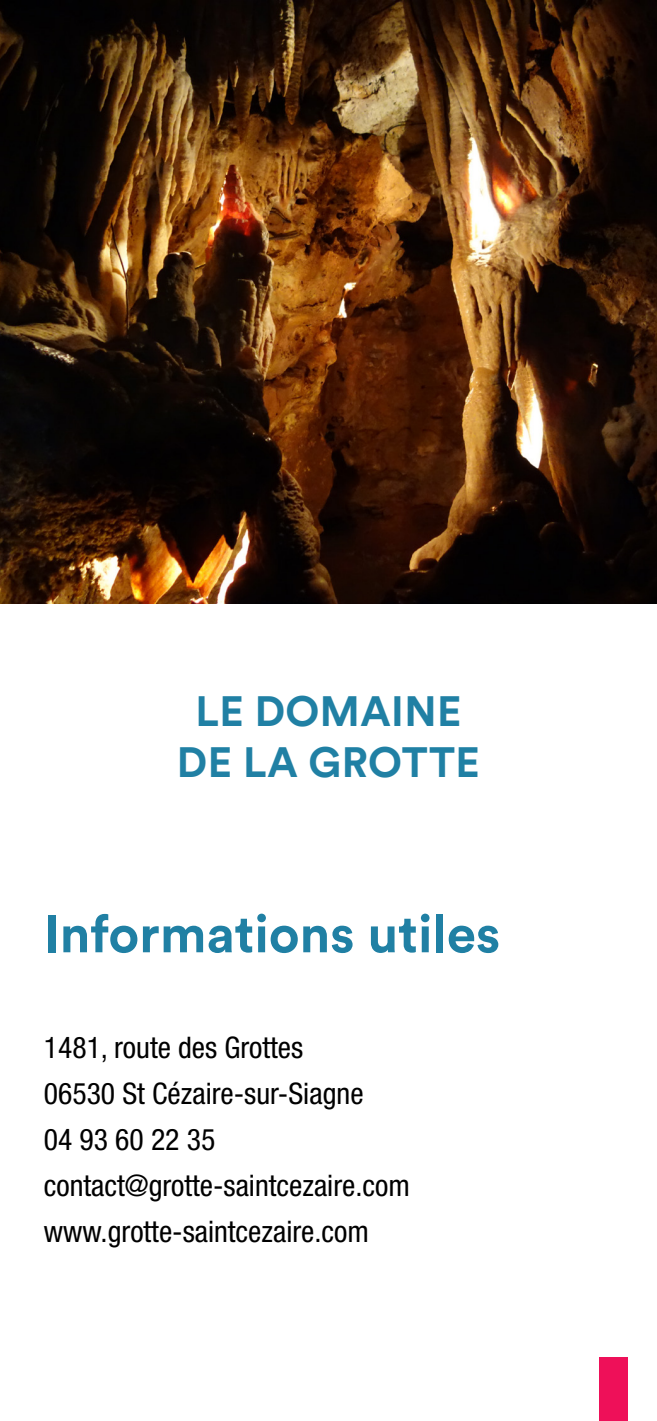
<style>
.page{position:relative;width:657px;height:1421px;background:#fff}
.page>*{position:absolute;margin:0;border:0;box-sizing:border-box;transform-origin:0 0}
.t1{font:700 52.5px "Circular Std";color:#2080a4}
.t2{font:700 42px "Circular Std";letter-spacing:.01em;color:#2080a4}
.t3{font:condensed 29.75px "Helvetica Neue LT Pro";color:#000}
</style>
<div class="page">
<img style="left:0;top:0;width:656px;height:604px">
<div style="left:598px;top:1358px;width:29px;height:63px;background:#ee1059"></div>
<p class="t2" style="left:195px;top:684px;width:267px">LE DOMAINE</p>
<p class="t2" style="left:177px;top:735px;width:304px">DE LA GROTTE</p>
<p class="t1" style="left:44px;top:900px;width:457px">Informations utiles</p>
<p class="t3" style="left:44px;top:1030px;width:261px">1481, route des Grottes</p>
<p class="t3" style="left:44px;top:1076px;width:321px">06530 St Cézaire-sur-Siagne</p>
<p class="t3" style="left:44px;top:1122px;width:173px">04 93 60 22 35</p>
<p class="t3" style="left:44px;top:1168px;width:367px">contact@grotte-saintcezaire.com</p>
<p class="t3" style="left:44px;top:1214px;width:326px">www.grotte-saintcezaire.com</p>
</div>
